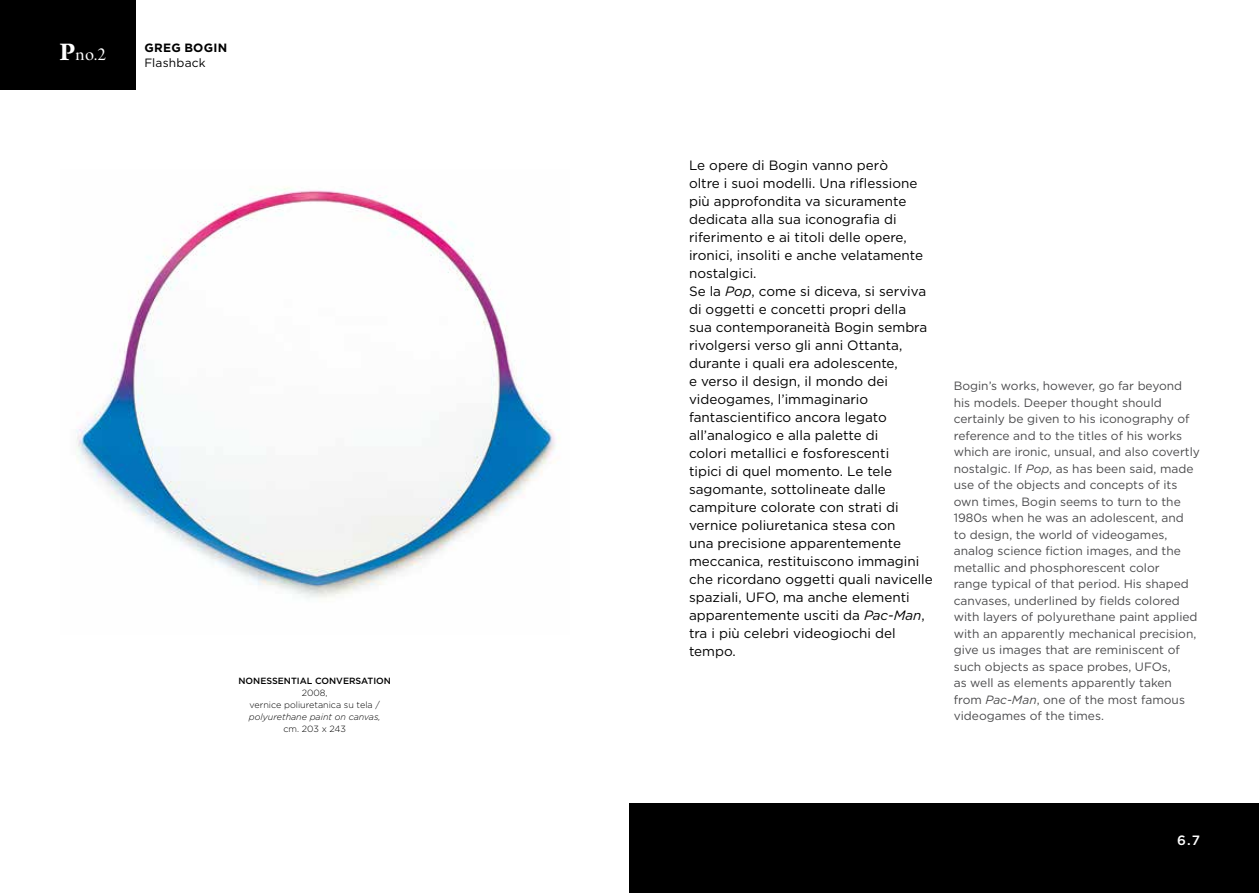
<style>
.page{position:relative;width:1259px;height:893px;background:#fff}
.page>*{position:absolute;margin:0;border:0;box-sizing:border-box;transform-origin:0 0}
.t1{font:700 27px "Arno Pro";color:#fff}
.t2{font:19.5px "Arno Pro Display";color:#fff}
.t3{font:13.5px/18px "Gotham HTF";color:#000}
.t4{font:500 13.5px "Gotham HTF";color:#fff}
.t5{font:12px/16.5px "Gotham HTF";color:#4b4b4d}
.t6{font:700 12px "Gotham HTF";letter-spacing:.025em;color:#000}
.t7{font:12px "Gotham HTF";letter-spacing:.015em;color:#000}
.t8{font:300 9px/12px "Gotham HTF";color:#000;text-align:center}
.t9{font:italic 300 9px "Gotham HTF";color:#000}
.t10{font:500 9px "Gotham HTF";color:#000}
.s1{font-style:italic}
</style>
<div class="page">
<div style="left:629px;top:803px;width:630px;height:90px;background:#000"></div>
<div style="left:0;top:0;width:136px;height:90px;background:#000"></div>
<img style="left:76px;top:187px;width:484px;height:412px">
<h1 class="t1" style="left:60px;top:36px;width:18px">P</h1>
<h2 class="t2" style="left:76px;top:43px;width:32px">no.2</h2>
<p class="t6" style="left:144px;top:41px;width:84px">GREG BOGIN</p>
<p class="t7" style="left:144px;top:56px;width:63px">Flashback</p>
<p class="t10" style="left:238px;top:675px;width:154px">NONESSENTIAL CONVERSATION</p>
<p class="t8" style="left:249px;top:686px;width:132px">2008,<br>vernice poliuretanica su tela /</p>
<p class="t9" style="left:249px;top:711px;width:133px">polyurethane paint on canvas,</p>
<p class="t8" style="left:283px;top:722px;width:64px">cm. 203 x 243</p>
<p class="t3" style="left:689px;top:156px;width:245px">Le opere di Bogin vanno però<br>oltre i suoi modelli. Una riflessione più approfondita va sicuramente dedicata alla sua iconografia di riferimento e ai titoli delle opere, ironici, insoliti e anche velatamente nostalgici.<br>Se la <span class="s1">Pop</span>, come si diceva, si serviva di oggetti e concetti propri della<br>sua contemporaneità Bogin sembra rivolgersi verso gli anni Ottanta, durante i quali era adolescente,<br>e verso il design, il mondo dei videogames, l’immaginario fantascientifico ancora legato all’analogico e alla palette di<br>colori metallici e fosforescenti<br>tipici di quel momento. Le tele sagomante, sottolineate dalle campiture colorate con strati di vernice poliuretanica stesa con<br>una precisione apparentemente meccanica, restituiscono immagini che ricordano oggetti quali navicelle spaziali, UFO, ma anche elementi apparentemente usciti da <span class="s1">Pac-Man</span>, tra i più celebri videogiochi del tempo.</p>
<p class="t5" style="left:953px;top:377px;width:248px">Bogin’s works, however, go far beyond his models. Deeper thought should certainly be given to his iconography of reference and to the titles of his works which are ironic, unsual, and also covertly nostalgic. If <span class="s1">Pop</span>, as has been said, made use of the objects and concepts of its own times, Bogin seems to turn to the 1980s when he was an adolescent, and<br>to design, the world of videogames, analog science fiction images, and the metallic and phosphorescent color<br>range typical of that period. His shaped canvases, underlined by fields colored with layers of polyurethane paint applied with an apparently mechanical precision, give us images that are reminiscent of such objects as space probes, UFOs,<br>as well as elements apparently taken from <span class="s1">Pac-Man</span>, one of the most famous videogames of the times.</p>
<p class="t4" style="left:1177px;top:832px;width:24px">6.7</p>
</div>
